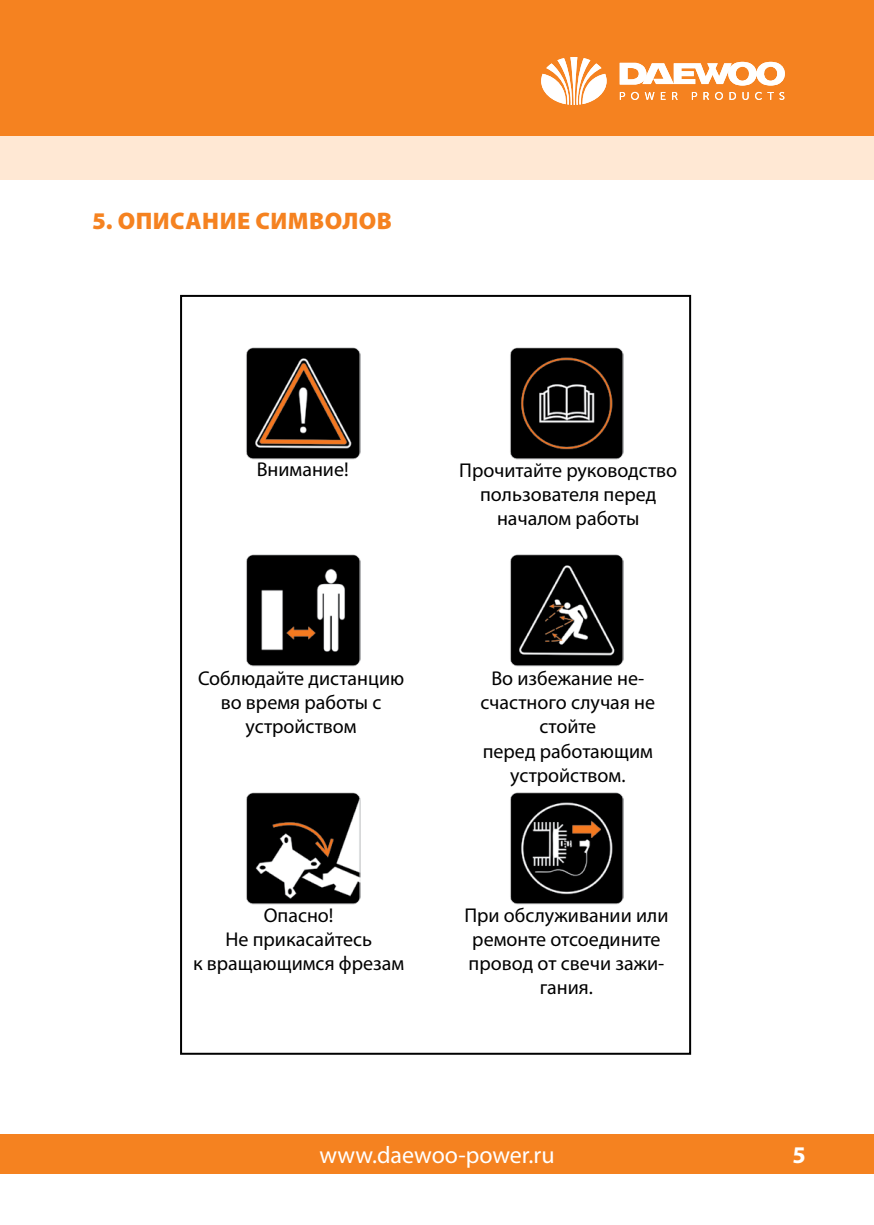
<style>
.page{position:relative;width:874px;height:1225px;background:#fff}
.page>*{position:absolute;margin:0;border:0;box-sizing:border-box;transform-origin:0 0}
.t1{font:24px "Myriad Pro";color:#fff}
.t2{font:900 24px "Myriad Pro";letter-spacing:.02em;color:#f58220}
.t3{font:700 24px "Myriad Pro";color:#fff}
.t4{font:20px/24px "Myriad Pro";color:#000;text-align:center}
</style>
<div class="page">
<div style="left:0;top:0;width:873px;height:136px;background:#f58220"></div>
<div style="left:0;top:1134px;width:873px;height:40px;background:#f58220"></div>
<div style="left:0;top:136px;width:17px;height:44px;background:#ffe8d4"></div>
<div style="left:17px;top:136px;width:856px;height:44px;background:#ffe8d4"></div>
<svg style="left:541px;top:57px;width:65px;height:48px"></svg>
<svg style="left:619px;top:62px;width:165px;height:24px"></svg>
<svg style="left:619px;top:92px;width:5px;height:8px"></svg>
<svg style="left:631px;top:92px;width:7px;height:8px"></svg>
<svg style="left:644px;top:92px;width:10px;height:8px"></svg>
<svg style="left:660px;top:92px;width:5px;height:8px"></svg>
<svg style="left:672px;top:92px;width:5px;height:8px"></svg>
<svg style="left:691px;top:92px;width:5px;height:8px"></svg>
<svg style="left:703px;top:92px;width:5px;height:8px"></svg>
<svg style="left:715px;top:92px;width:7px;height:8px"></svg>
<svg style="left:729px;top:92px;width:6px;height:8px"></svg>
<svg style="left:742px;top:92px;width:6px;height:8px"></svg>
<svg style="left:755px;top:92px;width:6px;height:8px"></svg>
<svg style="left:767px;top:92px;width:6px;height:8px"></svg>
<svg style="left:779px;top:92px;width:5px;height:8px"></svg>
<img style="left:246px;top:347px;width:114px;height:112px">
<img style="left:510px;top:347px;width:113px;height:112px">
<img style="left:246px;top:554px;width:114px;height:112px">
<img style="left:510px;top:554px;width:113px;height:112px">
<img style="left:246px;top:792px;width:114px;height:112px">
<img style="left:510px;top:792px;width:113px;height:112px">
<p class="t2" style="left:92px;top:205px;width:301px">5. Описание Символов</p>
<p class="t4" style="left:256px;top:457px;width:93px">Внимание!</p>
<p class="t4" style="left:459px;top:458px;width:219px">Прочитайте руководство пользователя перед началом работы</p>
<p class="t4" style="left:198px;top:666px;width:207px">Соблюдайте дистанцию во время работы с устройством</p>
<p class="t4" style="left:193px;top:903px;width:213px">Опасно!<br>Не прикасайтесь<br>к вращающимся фрезам</p>
<p class="t4" style="left:480px;top:666px;width:176px">Во избежание не&shy;счастного случая не стойте<br>перед работающим устройством.</p>
<p class="t4" style="left:464px;top:903px;width:205px">При обслуживании или ремонте отсоедините провод от свечи зажи&shy;гания.</p>
<p class="t1" style="left:319px;top:1140px;width:236px">www.daewoo-power.ru</p>
<p class="t3" style="left:792px;top:1139px;width:15px">5</p>
</div>
